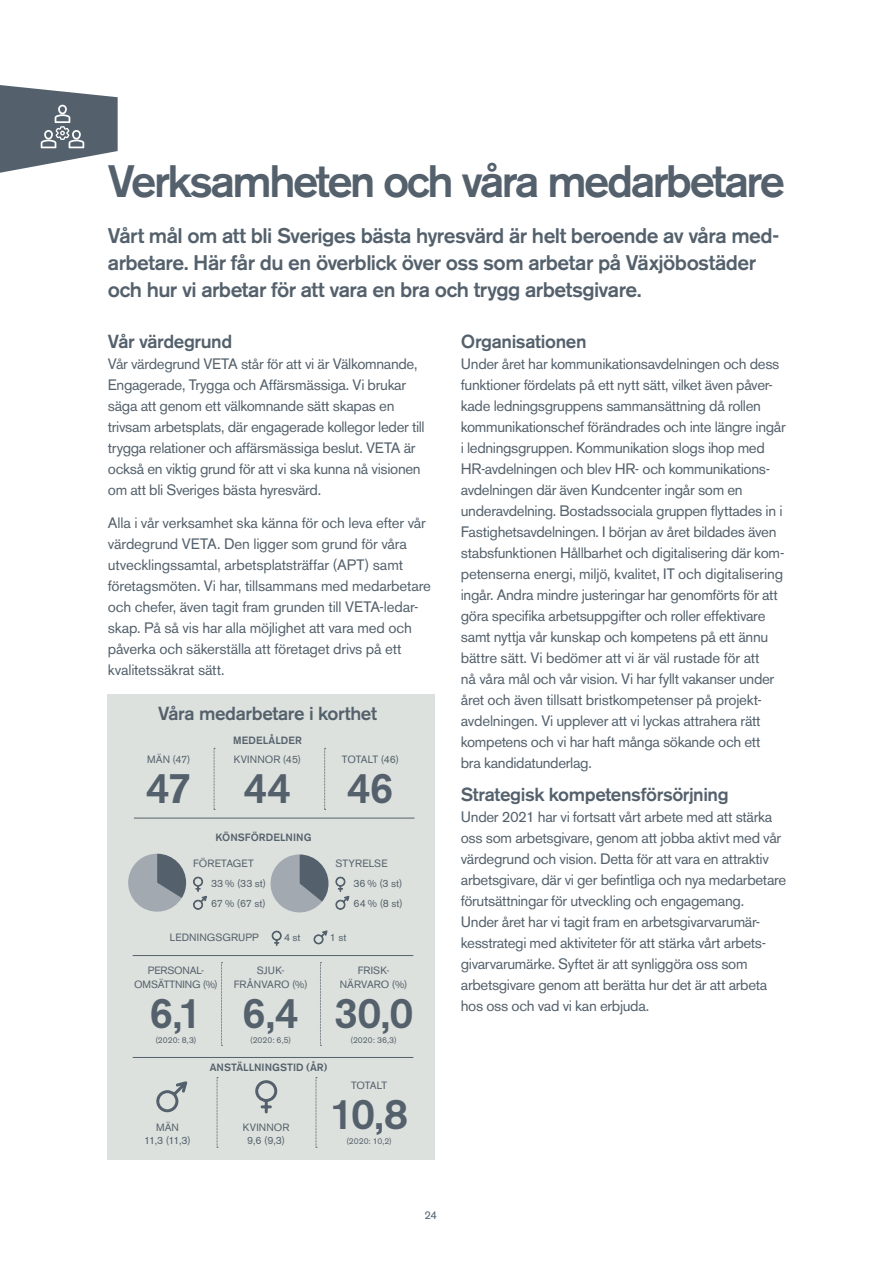
<style>
.page{position:relative;width:893px;height:1263px;background:#fff}
.page>*{position:absolute;margin:0;border:0;box-sizing:border-box;transform-origin:0 0}
.t1{font:500 45px "Akzidenz Grotesk BE";letter-spacing:-.055em;color:#54616c}
.t2{font:500 42.6px "Akzidenz Grotesk BE";letter-spacing:-.025em;color:#54616c}
.t3{font:500 21px/27px "Akzidenz Grotesk BE";letter-spacing:-.025em;color:#54616c}
.t4{font:500 18.75px "Akzidenz Grotesk BE";letter-spacing:-.02em;color:#54616c}
.t5{font:15px/21px "Akzidenz Grotesk BE";letter-spacing:-.02em;color:#54616c}
.t6{font:11.25px "Akzidenz Grotesk BE";color:#54616c}
.t7{font:10.5px/13.4px "Akzidenz Grotesk BE";letter-spacing:.005em;color:#54616c;text-align:center}
.t8{font:500 10.5px "Akzidenz Grotesk BE";letter-spacing:.005em;color:#54616c}
.t9{font:10.5px "Akzidenz Grotesk BE";letter-spacing:-.02em;color:#54616c}
.t10{font:8.55px "Akzidenz Grotesk BE";letter-spacing:-.005em;color:#54616c}
</style>
<div class="page">
<div style="left:107px;top:695px;width:328px;height:465px;background:#dde1dd"></div>
<hr style="left:134px;top:818px;width:281px;height:1px;background:#54616c">
<hr style="left:133px;top:1057px;width:280px;height:1px;background:#54616c">
<hr style="left:133px;top:955px;width:280px;height:1px;background:#54616c">
<svg style="left:214px;top:748px;width:1px;height:62px"></svg>
<svg style="left:221px;top:962px;width:1px;height:84px"></svg>
<svg style="left:217px;top:1077px;width:1px;height:71px"></svg>
<svg style="left:324px;top:748px;width:2px;height:62px"></svg>
<svg style="left:320px;top:962px;width:1px;height:84px"></svg>
<svg style="left:316px;top:1077px;width:1px;height:71px"></svg>
<svg style="left:193px;top:876px;width:14px;height:34px"></svg>
<svg style="left:271px;top:930px;width:11px;height:16px"></svg>
<svg style="left:313px;top:930px;width:15px;height:15px"></svg>
<svg style="left:335px;top:876px;width:15px;height:34px"></svg>
<svg style="left:255px;top:1080px;width:23px;height:34px"></svg>
<svg style="left:156px;top:1081px;width:32px;height:32px"></svg>
<svg style="left:128px;top:854px;width:58px;height:58px"></svg>
<svg style="left:270px;top:854px;width:58px;height:59px"></svg>
<svg style="left:0;top:85px;width:118px;height:88px"></svg>
<h1 class="t1" style="left:108px;top:154px;width:679px">Verksamheten och våra medarbetare</h1>
<h3 class="t3" style="left:108px;top:222px;width:673px">Vårt mål om att bli Sveriges bästa hyresvärd är helt beroende av våra med&shy;arbetare. Här får du en överblick över oss som arbetar på Växjöbostäder och hur vi arbetar för att vara en bra och trygg arbetsgivare.</h3>
<p class="t4" style="left:108px;top:330px;width:126px">Vår värdegrund</p>
<p class="t5" style="left:108px;top:353px;width:318px">Vår värdegrund VETA står för att vi är Välkomnande, Engagerade, Trygga och Affärsmässiga. Vi brukar säga att genom ett välkomnande sätt skapas en trivsam arbetsplats, där engagerade kollegor leder till trygga relationer och affärsmässiga beslut. VETA är också en viktig grund för att vi ska kunna nå visionen om att bli Sveriges bästa hyresvärd.</p>
<p class="t5" style="left:108px;top:512px;width:325px">Alla i vår verksamhet ska känna för och leva efter vår värdegrund VETA. Den ligger som grund för våra utvecklingssamtal, arbetsplatsträffar (APT) samt företagsmöten. Vi har, tillsammans med medarbetare och chefer, även tagit fram grunden till VETA-ledar&shy;skap. På så vis har alla möjlighet att vara med och påverka och säkerställa att företaget drivs på ett kvalitetssäkrat sätt.</p>
<p class="t4" style="left:461px;top:330px;width:127px">Organisationen</p>
<p class="t5" style="left:461px;top:353px;width:327px">Under året har kommunikationsavdelningen och dess funktioner fördelats på ett nytt sätt, vilket även påver&shy;kade ledningsgruppens sammansättning då rollen kommunikationschef förändrades och inte längre ingår i ledningsgruppen. Kommunikation slogs ihop med HR-avdelningen och blev HR- och kommunikations&shy;avdelningen där även Kundcenter ingår som en underavdelning. Bostadssociala gruppen flyttades in i Fastighetsavdelningen. I början av året bildades även stabsfunktionen Hållbarhet och digitalisering där kom&shy;petenserna energi, miljö, kvalitet, IT och digitalisering ingår. Andra mindre justeringar har genomförts för att göra specifika arbetsuppgifter och roller effektivare samt nyttja vår kunskap och kompetens på ett ännu bättre sätt. Vi bedömer att vi är väl rustade för att<br>nå våra mål och vår vision. Vi har fyllt vakanser under året och även tillsatt bristkompetenser på projekt&shy;avdelningen. Vi upplever att vi lyckas attrahera rätt kompetens och vi har haft många sökande och ett<br>bra kandidatunderlag.</p>
<p class="t4" style="left:461px;top:783px;width:269px">Strategisk kompetensförsörjning</p>
<p class="t5" style="left:461px;top:806px;width:327px">Under 2021 har vi fortsatt vårt arbete med att stärka oss som arbetsgivare, genom att jobba aktivt med vår värdegrund och vision. Detta för att vara en attraktiv arbetsgivare, där vi ger befintliga och nya medarbetare förutsättningar för utveckling och engagemang.<br>Under året har vi tagit fram en arbetsgivarvarumär&shy;kesstrategi med aktiviteter för att stärka vårt arbets&shy;givarvarumärke. Syftet är att synliggöra oss som arbetsgivare genom att berätta hur det är att arbeta hos oss och vad vi kan erbjuda.</p>
<p class="t4" style="left:158px;top:701px;width:220px">Våra medarbetare i korthet</p>
<p class="t8" style="left:233px;top:734px;width:70px">MEDELÅLDER</p>
<p class="t7" style="left:234px;top:752px;width:69px">KVINNOR (45)</p>
<h2 class="t2" style="left:244px;top:762px;width:49px">44</h2>
<p class="t7" style="left:147px;top:752px;width:45px">MÄN (47)</p>
<h2 class="t2" style="left:146px;top:762px;width:47px">47</h2>
<p class="t9" style="left:342px;top:753px;width:59px">TOTALT (46)</p>
<h2 class="t2" style="left:347px;top:762px;width:48px">46</h2>
<p class="t8" style="left:215px;top:830px;width:98px">KÖNSFÖRDELNING</p>
<p class="t7" style="left:211px;top:852px;width:57px;line-height:20.7px;text-align:left;text-indent:-18px">FÖRETAGET<br>33 % (33 st)</p>
<p class="t7" style="left:211px;top:896px;width:56px">67 % (67 st)</p>
<p class="t7" style="left:353px;top:853px;width:50px;line-height:20.7px;text-align:left;text-indent:-18px">STYRELSE<br>36 % (3 st)</p>
<p class="t7" style="left:353px;top:896px;width:51px">64 % (8 st)</p>
<p class="t7" style="left:170px;top:931px;width:90px">LEDNINGSGRUPP</p>
<p class="t7" style="left:284px;top:931px;width:18px">4 st</p>
<p class="t7" style="left:330px;top:931px;width:18px">1 st</p>
<p class="t7" style="left:234px;top:964px;width:75px">SJUK-<br>FRÅNVARO (%)</p>
<h2 class="t2" style="left:242px;top:987px;width:58px">6,4</h2>
<p class="t10" style="left:250px;top:1035px;width:43px">(2020: 6,5)</p>
<p class="t7" style="left:340px;top:964px;width:69px">FRISK-<br>NÄRVARO (%)</p>
<h2 class="t2" style="left:334px;top:987px;width:81px">30,0</h2>
<p class="t10" style="left:350px;top:1035px;width:48px">(2020: 36,3)</p>
<p class="t7" style="left:134px;top:964px;width:85px">PERSONAL-<br>OMSÄTTNING (%)</p>
<h2 class="t2" style="left:149px;top:987px;width:55px">6,1</h2>
<p class="t10" style="left:155px;top:1035px;width:43px">(2020: 8,3)</p>
<p class="t8" style="left:210px;top:1061px;width:119px">ANSTÄLLNINGSTID (ÅR)</p>
<p class="t7" style="left:144px;top:1120px;width:48px">MÄN<br>11,3 (11,3)</p>
<p class="t7" style="left:243px;top:1120px;width:48px">KVINNOR<br>9,6 (9,3)</p>
<p class="t7" style="left:351px;top:1078px;width:38px">TOTALT</p>
<h2 class="t2" style="left:330px;top:1088px;width:79px">10,8</h2>
<p class="t10" style="left:346px;top:1136px;width:47px">(2020: 10,2)</p>
<p class="t6" style="left:424px;top:1209px;width:14px">24</p>
</div>
